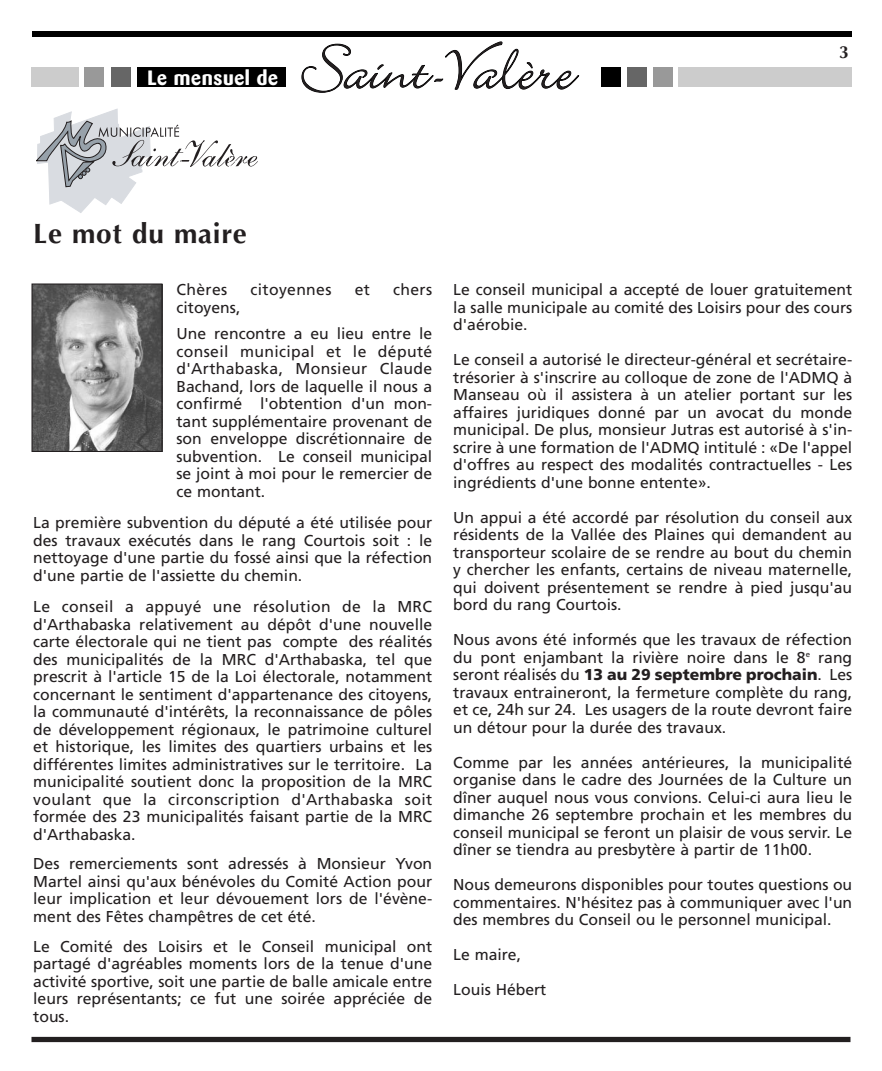
<style>
.page{position:relative;width:882px;height:1071px;background:#fff}
.page>*{position:absolute;margin:0;border:0;box-sizing:border-box;transform-origin:0 0}
.t1{font:700 28px "Optima";letter-spacing:.03em;color:#231f20}
.t2{font:700 20.65px "Barmeno";letter-spacing:.03em;color:#fff}
.t3{font:700 17.5px "Optima";color:#231f20}
.t4{font:15.75px/17.5px "Frutiger";color:#231f20;text-align:justify}
.t5{font:15.75px "Frutiger";letter-spacing:.02em;color:#231f20}
.s1{font-weight:900}
</style>
<div class="page">
<div style="left:32px;top:31px;width:820px;height:6px;background:#000"></div>
<div style="left:601px;top:67px;width:19px;height:20px;background:#000"></div>
<div style="left:627px;top:67px;width:20px;height:20px;background:#666"></div>
<div style="left:653px;top:67px;width:20px;height:20px;background:#999"></div>
<div style="left:678px;top:67px;width:174px;height:20px;background:#ccc"></div>
<div style="left:137px;top:67px;width:149px;height:20px;background:#000"></div>
<div style="left:111px;top:67px;width:19px;height:20px;background:#666"></div>
<div style="left:85px;top:67px;width:19px;height:20px;background:#999"></div>
<div style="left:32px;top:67px;width:47px;height:20px;background:#ccc"></div>
<svg style="left:301px;top:41px;width:278px;height:52px"></svg>
<svg style="left:36px;top:109px;width:222px;height:104px"></svg>
<div style="left:32px;top:1037px;width:818px;height:5px;background:#231f20"></div>
<img style="left:33px;top:285px;width:128px;height:165px">
<div style="left:31px;top:283px;width:132px;height:169px;border:1px solid #231f20"></div>
<h2 class="t2" style="left:148px;top:69px;width:132px">Le mensuel de</h2>
<p class="t3" style="left:839px;top:45px;width:11px">3</p>
<h1 class="t1" style="left:33px;top:222px;width:215px">Le mot du maire</h1>
<p class="t4" style="left:177px;top:282px;width:52px">Chères</p>
<p class="t5" style="left:251px;top:284px;width:83px">citoyennes</p>
<p class="t4" style="left:355px;top:282px;width:17px">et</p>
<p class="t4" style="left:393px;top:282px;width:41px">chers</p>
<p class="t4" style="left:177px;top:295px;width:257px;line-height:26.2px">citoyens,<br>Une rencontre a eu lieu entre le</p>
<p class="t4" style="left:177px;top:344px;width:257px">conseil municipal et le député d'Arthabaska, Monsieur Claude Bachand, lors de laquelle il nous a confirmé l'obtention d'un mon&shy;tant supplémentaire provenant de son enveloppe discrétionnaire de subvention. Le conseil municipal se joint à moi pour le remercier de ce montant.</p>
<p class="t4" style="left:33px;top:515px;width:401px">La première subvention du député a été utilisée pour des travaux exécutés dans le rang Courtois soit : le nettoyage d'une partie du fossé ainsi que la réfection d'une partie de l'assiette du chemin.</p>
<p class="t4" style="left:33px;top:599px;width:401px">Le conseil a appuyé une résolution de la MRC d'Arthabaska relativement au dépôt d'une nouvelle carte électorale qui ne tient pas compte des réalités des municipalités de la MRC d'Arthabaska, tel que prescrit à l'article 15 de la Loi électorale, notamment concernant le sentiment d'appartenance des citoyens, la communauté d'intérêts, la reconnaissance de pôles de développement régionaux, le patrimoine culturel et historique, les limites des quartiers urbains et les différentes limites administratives sur le territoire. La municipalité soutient donc la proposition de la MRC voulant que la circonscription d'Arthabaska soit formée des 23 municipalités faisant partie de la MRC d'Arthabaska.</p>
<p class="t4" style="left:33px;top:856px;width:401px">Des remerciements sont adressés à Monsieur Yvon Martel ainsi qu'aux bénévoles du Comité Action pour leur implication et leur dévouement lors de l'évène&shy;ment des Fêtes champêtres de cet été.</p>
<p class="t4" style="left:33px;top:939px;width:401px">Le Comité des Loisirs et le Conseil municipal ont partagé d'agréables moments lors de la tenue d'une activité sportive, soit une partie de balle amicale entre leurs représentants; ce fut une soirée appréciée de tous.</p>
<p class="t4" style="left:453px;top:282px;width:401px">Le conseil municipal a accepté de louer gratuitement la salle municipale au comité des Loisirs pour des cours d'aérobie.</p>
<p class="t4" style="left:453px;top:352px;width:401px">Le conseil a autorisé le directeur-général et secrétaire&shy;trésorier à s'inscrire au colloque de zone de l'ADMQ à Manseau où il assistera à un atelier portant sur les affaires juridiques donné par un avocat du monde municipal. De plus, monsieur Jutras est autorisé à s'in&shy;scrire à une formation de l'ADMQ intitulé : «De l'appel d'offres au respect des modalités contractuelles - Les ingrédients d'une bonne entente».</p>
<p class="t4" style="left:453px;top:510px;width:401px">Un appui a été accordé par résolution du conseil aux résidents de la Vallée des Plaines qui demandent au transporteur scolaire de se rendre au bout du chemin y chercher les enfants, certains de niveau maternelle, qui doivent présentement se rendre à pied jusqu'au bord du rang Courtois.</p>
<p class="t4" style="left:453px;top:632px;width:401px">Nous avons été informés que les travaux de réfection du pont enjambant la rivière noire dans le 8<sup>e</sup> rang seront réalisés du <span class="s1">13 au 29 septembre prochain</span>. Les travaux entraineront, la fermeture complète du rang, et ce, 24h sur 24. Les usagers de la route devront faire un détour pour la durée des travaux.</p>
<p class="t4" style="left:453px;top:755px;width:401px">Comme par les années antérieures, la municipalité organise dans le cadre des Journées de la Culture un dîner auquel nous vous convions. Celui-ci aura lieu le dimanche 26 septembre prochain et les membres du conseil municipal se feront un plaisir de vous servir. Le dîner se tiendra au presbytère à partir de 11h00.</p>
<p class="t4" style="left:453px;top:877px;width:401px">Nous demeurons disponibles pour toutes questions ou commentaires. N'hésitez pas à communiquer avec l'un des membres du Conseil ou le personnel municipal.</p>
<p class="t4" style="left:453px;top:947px;width:69px">Le maire,</p>
<p class="t4" style="left:453px;top:982px;width:95px">Louis Hébert</p>
</div>
